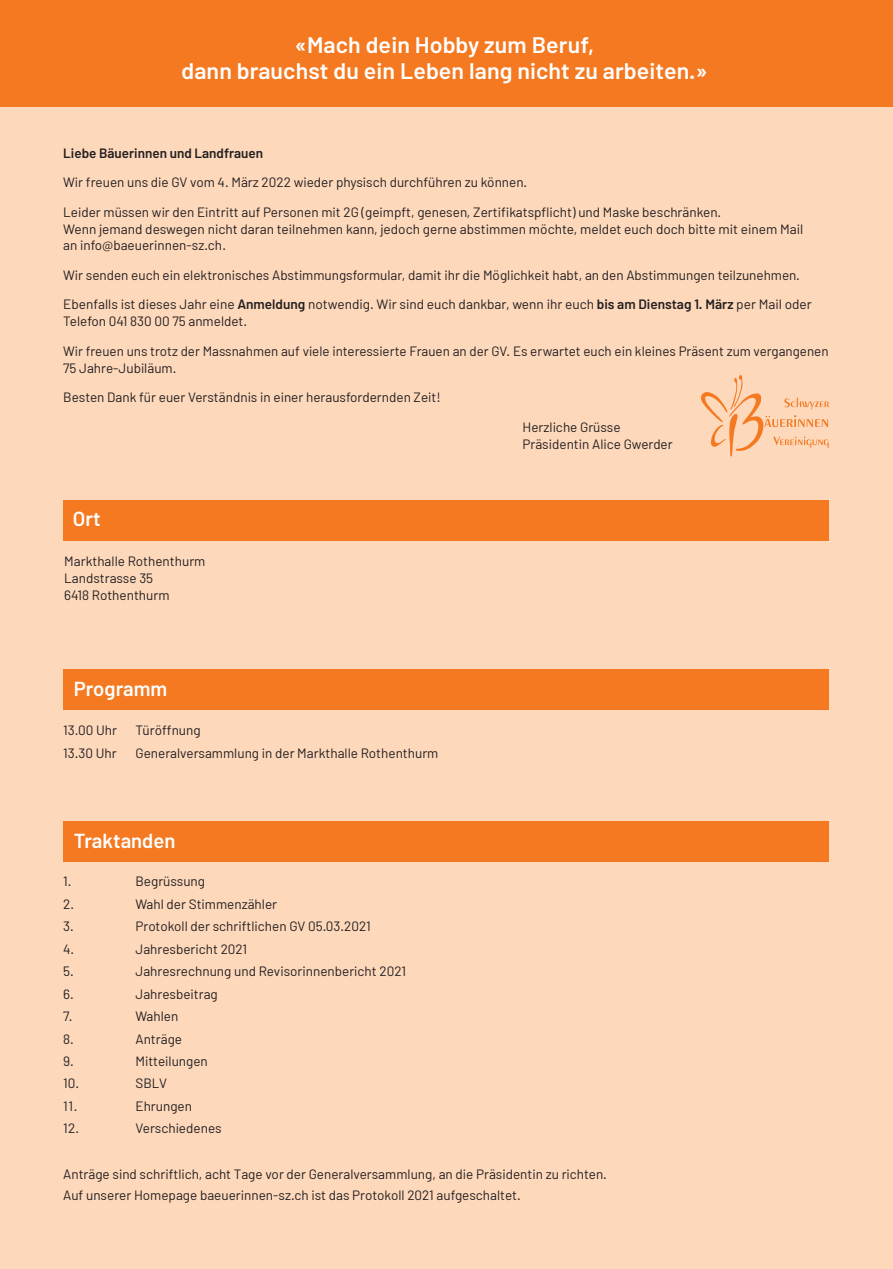
<style>
.page{position:relative;width:893px;height:1269px;background:#fdd8bb}
.page>*{position:absolute;margin:0;border:0;box-sizing:border-box;transform-origin:0 0}
.t1{font:600 22.5px/26.2px "Barlow";letter-spacing:.005em;color:#fff;text-align:center}
.t2{font:600 20.25px "Barlow";color:#fff}
.t3{font:13.5px/29.5px "Barlow";color:#231f20}
.t4{font:600 13.5px "Barlow";color:#231f20}
.s1{font-weight:600}
</style>
<div class="page">
<div style="left:63px;top:500px;width:766px;height:40px;background:#f47921"></div>
<div style="left:63px;top:669px;width:766px;height:41px;background:#f47921"></div>
<div style="left:63px;top:821px;width:766px;height:41px;background:#f47921"></div>
<svg style="left:768px;top:398px;width:61px;height:29px"></svg>
<svg style="left:773px;top:437px;width:55px;height:11px"></svg>
<img style="left:701px;top:374px;width:67px;height:83px">
<div style="left:0;top:0;width:893px;height:107px;background:#f47921"></div>
<h1 class="t1" style="left:181px;top:31px;width:527px">«Mach dein Hobby zum Beruf,<br>dann brauchst du ein Leben lang nicht zu arbeiten.»</h1>
<p class="t4" style="left:63px;top:144px;width:201px">Liebe Bäuerinnen und Landfrauen</p>
<p class="t3" style="left:63px;top:167px;width:659px">Wir freuen uns die GV vom 4. März 2022 wieder physisch durchführen zu können.<br>Leider müssen wir den Eintritt auf Personen mit 2G (geimpft, genesen, Zertifikatspflicht) und Maske beschränken.</p>
<p class="t3" style="left:63px;top:220px;width:741px;line-height:16.8px">Wenn jemand deswegen nicht daran teilnehmen kann, jedoch gerne abstimmen möchte, meldet euch doch bitte mit einem Mail an info@baeuerinnen-sz.ch.</p>
<p class="t3" style="left:63px;top:260px;width:750px">Wir senden euch ein elektronisches Abstimmungsformular, damit ihr die Möglichkeit habt, an den Abstimmungen teilzunehmen.<br>Ebenfalls ist dieses Jahr eine <span class="s1">Anmeldung</span> notwendig. Wir sind euch dankbar, wenn ihr euch <span class="s1">bis am Dienstag 1. März</span> per Mail oder</p>
<p class="t3" style="left:63px;top:306px;width:767px">Telefon 041 830 00 75 anmeldet.<br>Wir freuen uns trotz der Massnahmen auf viele interessierte Frauen an der GV. Es erwartet euch ein kleines Präsent zum vergangenen</p>
<p class="t3" style="left:63px;top:353px;width:379px">75 Jahre-Jubiläum.<br>Besten Dank für euer Verständnis in einer herausfordernden Zeit!</p>
<p class="t3" style="left:522px;top:418px;width:152px;line-height:16.8px">Herzliche Grüsse<br>Präsidentin Alice Gwerder</p>
<h2 class="t2" style="left:73px;top:506px;width:29px">Ort</h2>
<p class="t3" style="left:64px;top:553px;width:143px;line-height:16.8px">Markthalle Rothenthurm<br>Landstrasse 35<br>6418 Rothenthurm</p>
<h2 class="t2" style="left:74px;top:676px;width:95px">Programm</h2>
<p class="t3" style="left:63px;top:715px;width:55px">13.00 Uhr</p>
<p class="t3" style="left:135px;top:715px;width:67px">Türöffnung</p>
<p class="t3" style="left:63px;top:738px;width:55px">13.30 Uhr</p>
<p class="t3" style="left:135px;top:738px;width:304px">Generalversammlung in der Markthalle Rothenthurm</p>
<h2 class="t2" style="left:74px;top:828px;width:103px">Traktanden</h2>
<p class="t3" style="left:63px;top:866px;width:10px">1.</p>
<p class="t3" style="left:135px;top:866px;width:71px">Begrüssung</p>
<p class="t3" style="left:63px;top:889px;width:12px">2.</p>
<p class="t3" style="left:135px;top:889px;width:143px">Wahl der Stimmenzähler</p>
<p class="t3" style="left:63px;top:911px;width:12px">3.</p>
<p class="t3" style="left:135px;top:911px;width:237px">Protokoll der schriftlichen GV 05.03.2021</p>
<p class="t3" style="left:63px;top:933px;width:13px">4.</p>
<p class="t3" style="left:135px;top:933px;width:113px">Jahresbericht 2021</p>
<p class="t3" style="left:63px;top:956px;width:12px">5.</p>
<p class="t3" style="left:135px;top:956px;width:272px">Jahresrechnung und Revisorinnenbericht 2021</p>
<p class="t3" style="left:63px;top:978px;width:12px">6.</p>
<p class="t3" style="left:135px;top:978px;width:84px">Jahresbeitrag</p>
<p class="t3" style="left:63px;top:1001px;width:11px">7.</p>
<p class="t3" style="left:135px;top:1001px;width:44px">Wahlen</p>
<p class="t3" style="left:63px;top:1023px;width:12px">8.</p>
<p class="t3" style="left:135px;top:1023px;width:48px">Anträge</p>
<p class="t3" style="left:63px;top:1046px;width:12px">9.</p>
<p class="t3" style="left:135px;top:1046px;width:74px">Mitteilungen</p>
<p class="t3" style="left:63px;top:1068px;width:17px">10.</p>
<p class="t3" style="left:135px;top:1068px;width:33px">SBLV</p>
<p class="t3" style="left:63px;top:1091px;width:16px">11.</p>
<p class="t3" style="left:135px;top:1091px;width:58px">Ehrungen</p>
<p class="t3" style="left:63px;top:1113px;width:18px">12.</p>
<p class="t3" style="left:135px;top:1113px;width:88px">Verschiedenes</p>
<p class="t3" style="left:63px;top:1163px;width:545px;line-height:20.7px">Anträge sind schriftlich, acht Tage vor der Generalversammlung, an die Präsidentin zu richten.<br>Auf unserer Homepage baeuerinnen-sz.ch ist das Protokoll 2021 aufgeschaltet.</p>
</div>
